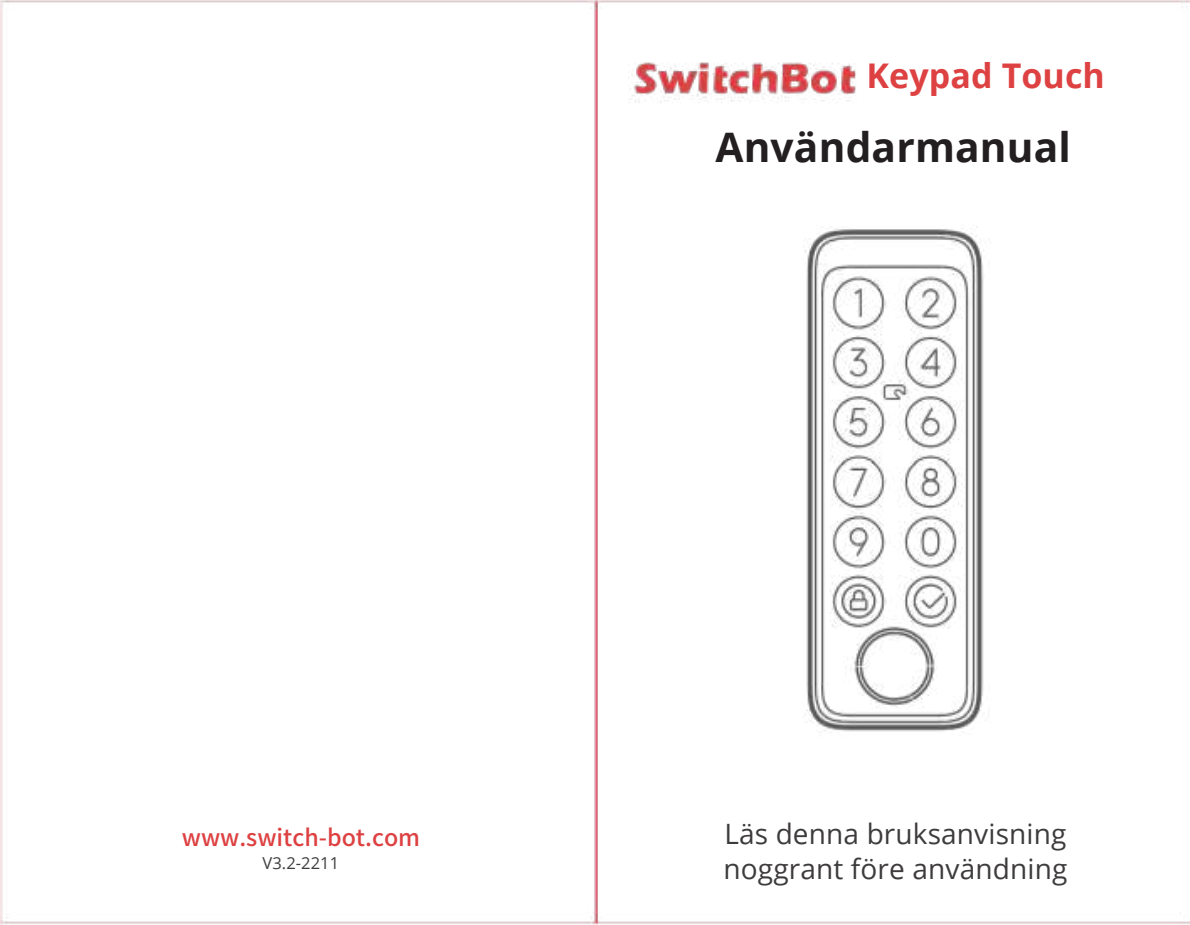
<style>
.page{position:relative;width:1190px;height:925px;background:#fff}
.page>*{position:absolute;margin:0;border:0;box-sizing:border-box;transform-origin:0 0}
.t1{font:700 40.6px "Open Sans";letter-spacing:.005em;color:#231f20}
.t2{font:700 33.95px "Open Sans";letter-spacing:.005em;color:#dd4142}
.t3{font:28px/35px "Open Sans";letter-spacing:.005em;color:#3e3b3c}
.t4{font:500 23.1px "Noto Sans JP";color:#dd4142}
.t5{font:16.45px "Open Sans";letter-spacing:.005em;color:#3f3e3f}
</style>
<div class="page">
<img style="left:0;top:0;width:1189px;height:924px">
<p class="t4" style="left:182px;top:818px;width:240px">www.switch-bot.com</p>
<p class="t5" style="left:262px;top:851px;width:78px">V3.2-2211</p>
<p class="t2" style="left:866px;top:52px;width:240px">Keypad Touch</p>
<h1 class="t1" style="left:715px;top:118px;width:357px">Användarmanual</h1>
<p class="t3" style="left:723px;top:815px;width:345px">Läs denna bruksanvisning noggrant före användning</p>
</div>
